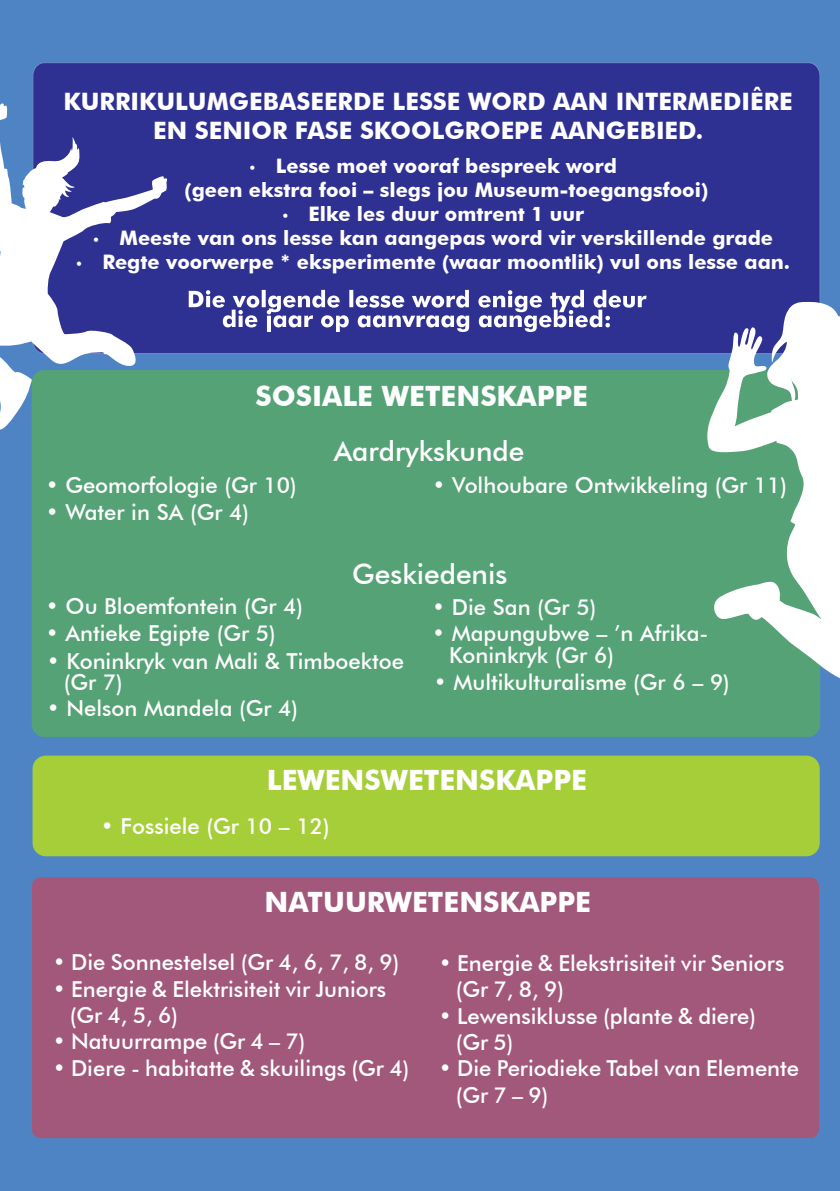
<style>
.page{position:relative;width:840px;height:1191px;background:#fff}
.page>*{position:absolute;margin:0;border:0;box-sizing:border-box;transform-origin:0 0}
.t1{font:700 28px "Futura BT";color:#fff}
.t2{font:500 28px "Futura BT";color:#fff}
.t3{font:700 24px/29.6px "Futura BT";color:#fff;text-align:center}
.t4{font:500 22px/26.4px "Futura BT";color:#fff}
.t5{font:700 20px/24px "Futura BT";color:#fff;text-align:center}
</style>
<div class="page">
<div style="left:0;top:0;width:839px;height:1191px;background:#4f84c4"></div>
<div style="left:32px;top:755px;width:787px;height:101px;background:#a6ce39;border-radius:13px"></div>
<div style="left:32px;top:877px;width:786px;height:261px;background:#a1587b;border-radius:9px"></div>
<div style="left:32px;top:370px;width:787px;height:367px;background:#54a275;border-radius:13px"></div>
<div style="left:33px;top:63px;width:786px;height:290px;background:#2e3092;border-radius:12px"></div>
<svg style="left:189px;top:290px;width:457px;height:42px"></svg>
<svg style="left:706px;top:276px;width:133px;height:409px"></svg>
<svg style="left:0;top:103px;width:167px;height:328px"></svg>
<svg style="left:77px;top:261px;width:4px;height:4px"></svg>
<svg style="left:94px;top:237px;width:4px;height:4px"></svg>
<p class="t3" style="left:63px;top:86px;width:730px">KURRIKULUMGEBASEERDE LESSE WORD AAN INTERMEDIÊRE<br>EN SENIOR FASE SKOOLGROEPE AANGEBIED.</p>
<p class="t5" style="left:184px;top:153px;width:525px">Lesse moet vooraf bespreek word<br>(geen ekstra fooi – slegs jou Museum-toegangsfooi)</p>
<p class="t5" style="left:119px;top:201px;width:654px">Elke les duur omtrent 1 uur<br>Meeste van ons lesse kan aangepas word vir verskillende grade</p>
<p class="t5" style="left:102px;top:249px;width:688px">Regte voorwerpe * eksperimente (waar moontlik) vul ons lesse aan.</p>
<p class="t1" style="left:255px;top:379px;width:334px">SOSIALE WETENSKAPPE</p>
<p class="t2" style="left:333px;top:434px;width:192px">Aardrykskunde</p>
<p class="t4" style="left:46px;top:472px;width:252px">• Geomorfologie (Gr 10)</p>
<p class="t4" style="left:432px;top:472px;width:356px">• Volhoubare Ontwikkeling (Gr 11)</p>
<p class="t4" style="left:46px;top:498px;width:205px">• Water in SA (Gr 4)</p>
<p class="t4" style="left:46px;top:593px;width:258px">• Ou Bloemfontein (Gr 4)</p>
<p class="t2" style="left:352px;top:557px;width:156px">Geskiedenis</p>
<p class="t4" style="left:432px;top:594px;width:166px">• Die San (Gr 5)</p>
<p class="t4" style="left:46px;top:619px;width:231px">• Antieke Egipte (Gr 5)</p>
<p class="t4" style="left:64px;top:650px;width:341px;line-height:21px;text-indent:-17px">• Koninkryk van Mali &amp; Timboektoe (Gr 7)</p>
<p class="t4" style="left:47px;top:695px;width:253px">• Nelson Mandela (Gr 4)</p>
<p class="t4" style="left:449px;top:623px;width:261px;line-height:21px;text-indent:-17px">• Mapungubwe – ’n Afrika-<br>Koninkryk (Gr 6)</p>
<p class="t4" style="left:433px;top:668px;width:297px">• Multikulturalisme (Gr 6 – 9)</p>
<p class="t1" style="left:266px;top:763px;width:321px">LEWENSWETENSKAPPE</p>
<p class="t4" style="left:101px;top:812px;width:230px">• Fossiele (Gr 10 – 12)</p>
<p class="t1" style="left:264px;top:885px;width:328px">NATUURWETENSKAPPE</p>
<p class="t4" style="left:53px;top:949px;width:348px">• Die Sonnestelsel (Gr 4, 6, 7, 8, 9)</p>
<p class="t4" style="left:70px;top:975px;width:318px;text-indent:-17px">• Energie &amp; Elektrisiteit vir Juniors (Gr 4, 5, 6)</p>
<p class="t4" style="left:53px;top:1054px;width:358px">• Diere - habitatte &amp; skuilings (Gr 4)</p>
<p class="t4" style="left:53px;top:1028px;width:254px">• Natuurrampe (Gr 4 – 7)</p>
<p class="t4" style="left:455px;top:949px;width:330px;text-indent:-17px">• Energie &amp; Elekstrisiteit vir Seniors (Gr 7, 8, 9)</p>
<p class="t4" style="left:455px;top:1002px;width:302px;text-indent:-17px">• Lewensiklusse (plante &amp; diere) (Gr 5)</p>
<p class="t4" style="left:455px;top:1055px;width:344px;text-indent:-17px">• Die Periodieke Tabel van Elemente (Gr 7 – 9)</p>
</div>
